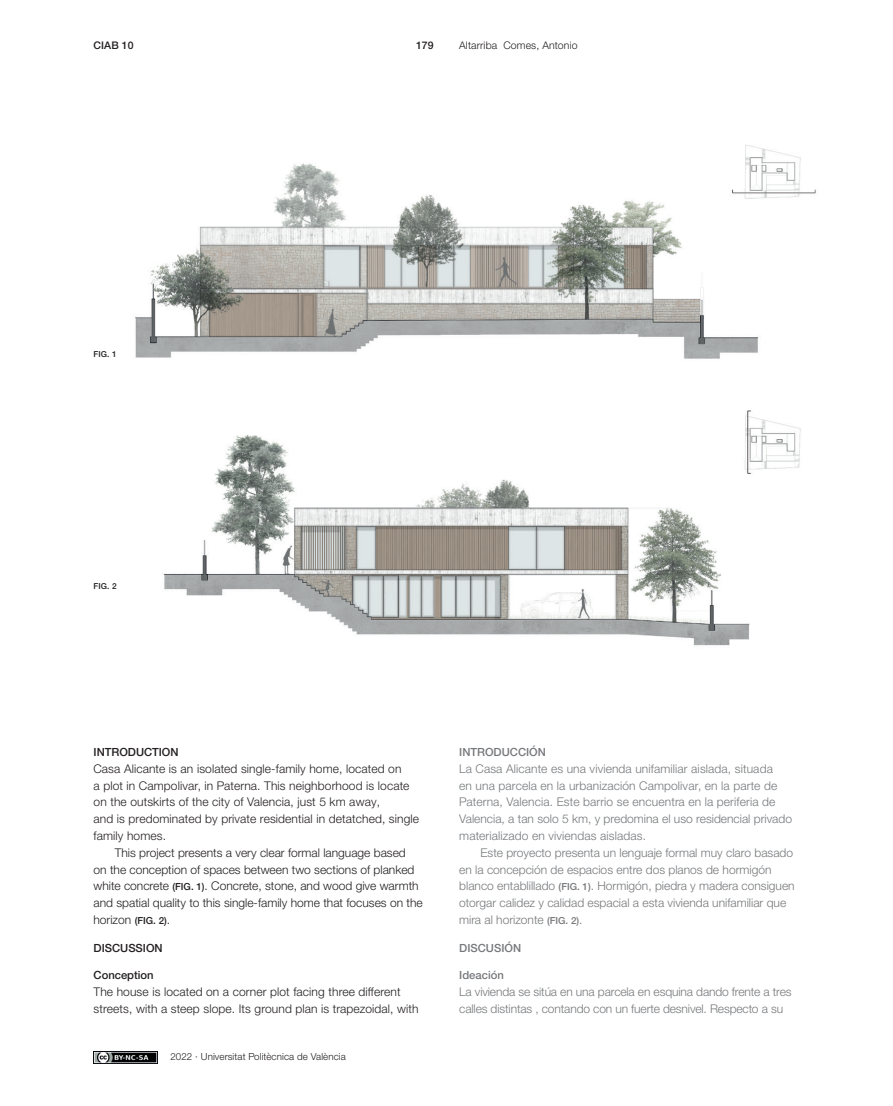
<style>
.page{position:relative;width:893px;height:1106px;background:#fff}
.page>*{position:absolute;margin:0;border:0;box-sizing:border-box;transform-origin:0 0}
.t1{font:300 12px/16.8px "Helvetica Neue LTW1 G";color:#76787b}
.t2{font:300 12px/16.8px "Helvetica Neue LTW1 G";letter-spacing:.01em;color:#231f20}
.t3{font:500 11.25px "Helvetica Neue LTW1 G";color:#231f20}
.t4{font:500 11.25px "Helvetica Neue LTW1 G";color:#76787b}
.t5{font:300 10.5px "Helvetica Neue LTW1 G";letter-spacing:.01em;color:#231f20}
.t6{font:500 10.5px "Helvetica Neue LTW1 G";letter-spacing:.01em;color:#231f20}
.t7{font:300 9.75px "Helvetica Neue LTW1 G";letter-spacing:.01em;color:#231f20}
.t8{font:500 8.25px "Helvetica Neue LTW1 G";letter-spacing:.01em;color:#231f20}
.s1{font-weight:500;font-size:9.75px}
</style>
<div class="page">
<img style="left:94px;top:1051px;width:64px;height:12px">
<img style="left:135px;top:163px;width:624px;height:196px">
<img style="left:727px;top:145px;width:89px;height:72px">
<img style="left:163px;top:435px;width:587px;height:211px">
<img style="left:727px;top:410px;width:74px;height:77px">
<p class="t6" style="left:94px;top:39px;width:42px">CIAB 10</p>
<p class="t6" style="left:416px;top:39px;width:19px">179</p>
<p class="t5" style="left:459px;top:39px;width:120px">Altarriba Comes, Antonio</p>
<p class="t8" style="left:94px;top:349px;width:25px">FIG. 1</p>
<p class="t8" style="left:94px;top:581px;width:25px">FIG. 2</p>
<p class="t3" style="left:94px;top:745px;width:86px">INTRODUCTION</p>
<p class="t2" style="left:94px;top:760px;width:327px">Casa Alicante is an isolated single-family home, located on<br>a plot in Campolivar, in Paterna. This neighborhood is locate on the outskirts of the city of Valencia, just 5 km away,<br>and is predominated by private residential in detatched, single family homes.</p>
<p class="t2" style="left:94px;top:844px;width:331px;text-indent:21px">This project presents a very clear formal language based<br>on the conception of spaces between two sections of planked white concrete <span class="s1">(FIG. 1)</span>. Concrete, stone, and wood give warmth and spatial quality to this single-family home that focuses on the horizon <span class="s1">(FIG. 2)</span>.</p>
<p class="t3" style="left:94px;top:940px;width:71px">DISCUSSION</p>
<p class="t3" style="left:94px;top:968px;width:62px">Conception</p>
<p class="t2" style="left:94px;top:983px;width:327px">The house is located on a corner plot facing three different streets, with a steep slope. Its ground plan is trapezoidal, with</p>
<p class="t7" style="left:170px;top:1050px;width:177px">2022 · Universitat Politècnica de València</p>
<p class="t4" style="left:459px;top:745px;width:88px">INTRODUCCIÓN</p>
<p class="t1" style="left:459px;top:760px;width:334px">La Casa Alicante es una vivienda unifamiliar aislada, situada<br>en una parcela en la urbanización Campolivar, en la parte de Paterna, Valencia. Este barrio se encuentra en la periferia de Valencia, a tan solo 5 km, y predomina el uso residencial privado materializado en viviendas aisladas.</p>
<p class="t1" style="left:459px;top:844px;width:337px;text-indent:21px">Este proyecto presenta un lenguaje formal muy claro basado en la concepción de espacios entre dos planos de hormigón blanco entablillado <span class="s1">(FIG. 1)</span>. Hormigón, piedra y madera consiguen otorgar calidez y calidad espacial a esta vivienda unifamiliar que mira al horizonte <span class="s1">(FIG. 2)</span>.</p>
<p class="t4" style="left:459px;top:940px;width:63px">DISCUSIÓN</p>
<p class="t4" style="left:459px;top:968px;width:46px">Ideación</p>
<p class="t1" style="left:459px;top:983px;width:334px">La vivienda se sitúa en una parcela en esquina dando frente a tres calles distintas , contando con un fuerte desnivel. Respecto a su</p>
</div>
